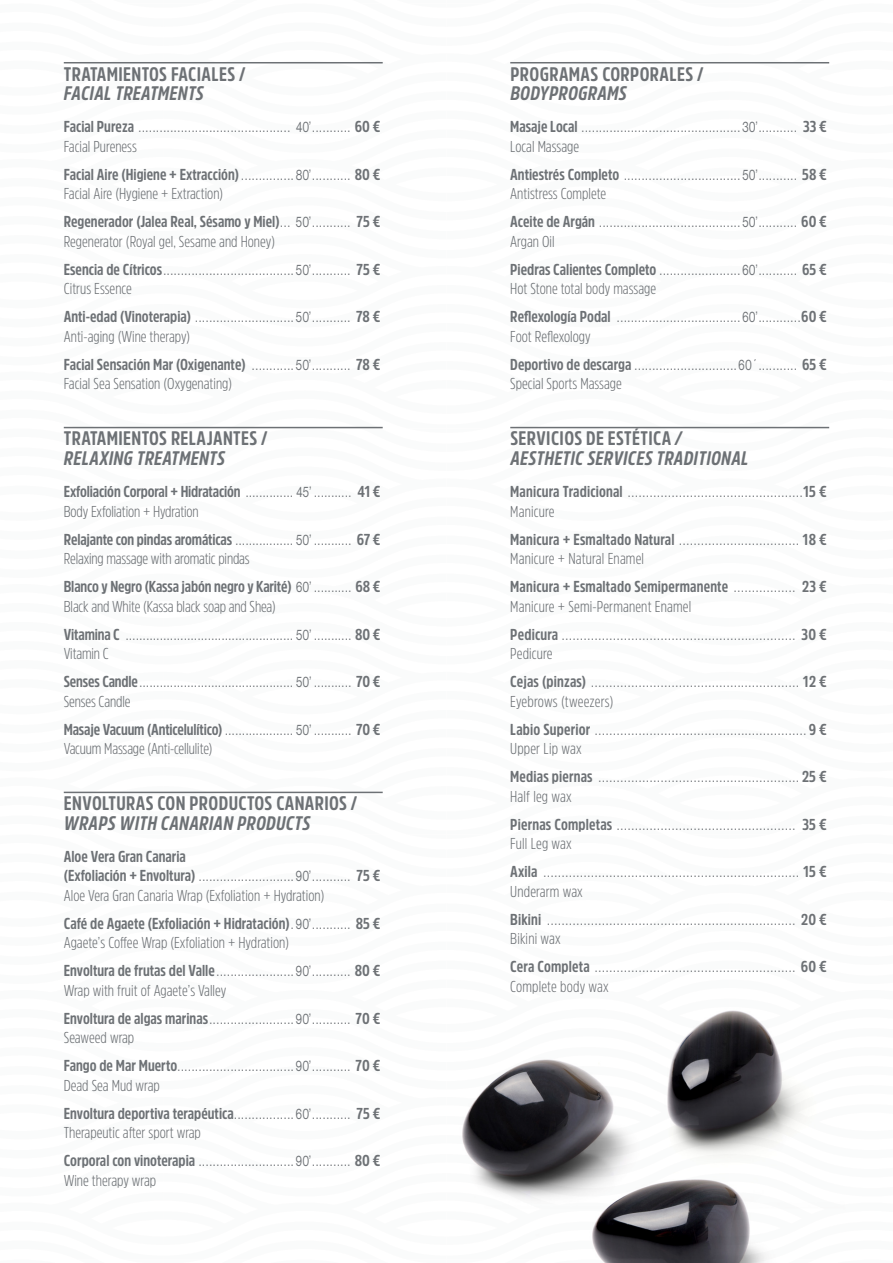
<style>
.page{position:relative;width:893px;height:1263px;background:#fff}
.page>*{position:absolute;margin:0;border:0;box-sizing:border-box;transform-origin:0 0}
.Filete_titulo{font:700 19.5px/19.5px "Amsi Pro Cond";letter-spacing:.02em;color:#6d7175}
.Filete_titulo-2{font:italic 700 19.5px/19.5px "Amsi Pro Cond";letter-spacing:.02em;color:#6d7175}
.Gral_Spa{font:15.75px/19.5px "Nimbus San D";color:#6d7175;scale:.75 1}
.Gral_Spa-2{font:700 15.75px/19.5px "Amsi Pro Cond";color:#6d7175}
.Gral_Spa-3{font:300 15.75px/19.5px "Amsi Pro Cond";color:#6d7175}
.s1{font-style:italic}
.s2{font-family:"Amsi Pro Cond";font-weight:700}
.s3{font-family:"Amsi Pro Cond";font-weight:300}
.s4{font-family:"Nimbus San D";font-weight:400}
.s5{font-weight:300}
.s6{font-weight:700}
.s7{font-style:normal}
</style>
<div class="page">
<hr style="left:64px;top:62px;width:319px;height:1px;background:#6d7175">
<hr style="left:64px;top:427px;width:319px;height:1px;background:#6d7175">
<hr style="left:64px;top:792px;width:319px;height:1px;background:#6d7175">
<hr style="left:510px;top:62px;width:319px;height:1px;background:#6d7175">
<hr style="left:510px;top:427px;width:319px;height:1px;background:#6d7175">
<img style="left:462px;top:1010px;width:344px;height:253px">
<p class="Filete_titulo" style="left:64px;top:63px;width:183px">TRATAMIENTOS FACIALES /<br><span class="s1">FACIAL TREATMENTS</span></p>
<p class="Gral_Spa" style="left:64px;top:117px;width:424px"><span class="s2">Facial Pureza</span> ........................................... 40’........... <span class="s2">60 €<br></span><span class="s3">Facial Pureness</span></p>
<p class="Gral_Spa-2" style="left:64px;top:164px;width:318px">Facial Aire (Higiene + Extracción)<span class="s4">...............80’...........</span> 80 €<br><span class="s5">Facial Aire (Hygiene + Extraction)</span></p>
<p class="Gral_Spa-2" style="left:64px;top:212px;width:318px">Regenerador (Jalea Real, Sésamo y Miel)<span class="s4">... 50’...........</span> 75 €<br><span class="s5">Regenerator (Royal gel, Sesame and Honey)</span></p>
<p class="Gral_Spa" style="left:64px;top:260px;width:424px"><span class="s2">Esencia de Cítricos</span>.....................................50’........... <span class="s2">75 €<br></span><span class="s3">Citrus Essence</span></p>
<p class="Gral_Spa" style="left:64px;top:307px;width:424px"><span class="s2">Anti-edad (Vinoterapia)</span> ............................50’........... <span class="s2">78 €<br></span><span class="s3">Anti-aging (Wine therapy)</span></p>
<p class="Gral_Spa-2" style="left:64px;top:354px;width:318px">Facial Sensación Mar (Oxigenante) <span class="s4">............50’...........</span> 78 €<br><span class="s5">Facial Sea Sensation (Oxygenating)</span></p>
<p class="Filete_titulo" style="left:64px;top:428px;width:205px">TRATAMIENTOS RELAJANTES /<br><span class="s1">RELAXING TREATMENTS</span></p>
<p class="Gral_Spa-2" style="left:64px;top:481px;width:318px">Exfoliación Corporal + Hidratación <span class="s4">.............. 45’ ...........</span> 41 €<br><span class="s5">Body Exfoliation + Hydration</span></p>
<p class="Gral_Spa-3" style="left:64px;top:529px;width:318px"><span class="s6">Relajante con pindas aromáticas</span> <span class="s4">................. 50’ ...........</span> <span class="s6">67 €<br></span>Relaxing massage with aromatic pindas</p>
<p class="Gral_Spa-2" style="left:64px;top:576px;width:318px">Blanco y Negro (Kassa jabón negro y Karité) <span class="s4">60’ ...........</span> 68 €<br><span class="s5">Black and White (Kassa black soap and Shea)</span></p>
<p class="Gral_Spa" style="left:64px;top:624px;width:424px"><span class="s2">Vitamina C</span> ................................................. 50’ ........... <span class="s2">80 €<br></span><span class="s3">Vitamin C</span></p>
<p class="Gral_Spa" style="left:64px;top:672px;width:424px"><span class="s2">Senses Candle</span>............................................. 50’ ........... <span class="s2">70 €<br></span><span class="s3">Senses Candle</span></p>
<p class="Gral_Spa" style="left:64px;top:719px;width:424px"><span class="s2">Masaje Vacuum (Anticelulítico)</span> .................... 50’ ........... <span class="s2">70 €<br></span><span class="s3">Vacuum Massage (Anti-cellulite)</span></p>
<p class="Filete_titulo" style="left:64px;top:793px;width:295px">ENVOLTURAS CON PRODUCTOS CANARIOS /<br><span class="s1">WRAPS WITH CANARIAN PRODUCTS</span></p>
<p class="Gral_Spa-3" style="left:64px;top:846px;width:318px"><span class="s6">Aloe Vera Gran Canaria<br>(Exfoliación + Envoltura)</span> <span class="s4">...........................90’...........</span> <span class="s6">75 €<br></span>Aloe Vera Gran Canaria Wrap (Exfoliation + Hydration)</p>
<p class="Gral_Spa-3" style="left:64px;top:913px;width:318px"><span class="s6">Café de Agaete (Exfoliación + Hidratación)</span><span class="s4">.90’...........</span> <span class="s6">85 €<br></span>Agaete’s Coffee Wrap (Exfoliation + Hydration)</p>
<p class="Gral_Spa" style="left:64px;top:961px;width:424px"><span class="s2">Envoltura de frutas del Valle</span>......................90’........... <span class="s2">80 €<br></span><span class="s3">Wrap with fruit of Agaete’s Valley</span></p>
<p class="Gral_Spa" style="left:64px;top:1009px;width:424px"><span class="s2">Envoltura de algas marinas</span>........................90’........... <span class="s2">70 €<br></span><span class="s3">Seaweed wrap</span></p>
<p class="Gral_Spa" style="left:64px;top:1056px;width:424px"><span class="s2">Fango de Mar Muerto</span>.................................90’........... <span class="s2">70 €<br></span><span class="s3">Dead Sea Mud wrap</span></p>
<p class="Gral_Spa-2" style="left:64px;top:1103px;width:318px">Envoltura deportiva terapéutica<span class="s4">.................60’...........</span> 75 €<br><span class="s5">Therapeutic after sport wrap</span></p>
<p class="Gral_Spa" style="left:64px;top:1151px;width:424px"><span class="s2">Corporal con vinoterapia</span> ...........................90’........... <span class="s2">80 €<br></span><span class="s3">Wine therapy wrap</span></p>
<p class="Filete_titulo" style="left:510px;top:63px;width:194px">PROGRAMAS CORPORALES /<br><span class="s1">BODYPROGRAMS</span></p>
<p class="Gral_Spa" style="left:510px;top:117px;width:424px"><span class="s2">Masaje Local</span> .............................................30’........... <span class="s2">33 €<br></span><span class="s3">Local Massage</span></p>
<p class="Gral_Spa" style="left:510px;top:165px;width:424px"><span class="s2">Antiestrés Completo</span> .................................50’........... <span class="s2">58 €<br></span><span class="s3">Antistress Complete</span></p>
<p class="Gral_Spa" style="left:510px;top:212px;width:424px"><span class="s2">Aceite de Argán</span> ........................................50’........... <span class="s2">60 €<br></span><span class="s3">Argan Oil</span></p>
<p class="Gral_Spa" style="left:510px;top:260px;width:424px"><span class="s2">Piedras Calientes Completo</span> .......................60’........... <span class="s2">65 €<br></span><span class="s3">Hot Stone total body massage</span></p>
<p class="Gral_Spa" style="left:510px;top:307px;width:424px"><span class="s2">Reflexología Podal</span> ...................................60’............<span class="s2">60 €<br></span><span class="s3">Foot Reflexology</span></p>
<p class="Gral_Spa" style="left:510px;top:355px;width:424px"><span class="s2">Deportivo de descarga</span> .............................60´........... <span class="s2">65 €<br></span><span class="s3">Special Sports Massage</span></p>
<p class="Filete_titulo-2" style="left:510px;top:428px;width:240px"><span class="s7">SERVICIOS DE ESTÉTICA</span> /<br>AESTHETIC SERVICES TRADITIONAL</p>
<p class="Gral_Spa" style="left:510px;top:482px;width:424px"><span class="s2">Manicura Tradicional</span> ................................................<span class="s2">15 €<br></span><span class="s3">Manicure</span></p>
<p class="Gral_Spa" style="left:510px;top:529px;width:424px"><span class="s2">Manicura + Esmaltado Natural</span> ................................. <span class="s2">18 €<br></span><span class="s3">Manicure + Natural Enamel</span></p>
<p class="Gral_Spa-2" style="left:510px;top:576px;width:318px">Manicura + Esmaltado Semipermanente <span class="s4">.................</span> 23 €<br><span class="s5">Manicure + Semi-Permanent Enamel</span></p>
<p class="Gral_Spa" style="left:510px;top:624px;width:424px"><span class="s2">Pedicura</span> ................................................................ <span class="s2">30 €<br></span><span class="s3">Pedicure</span></p>
<p class="Gral_Spa" style="left:510px;top:672px;width:424px"><span class="s2">Cejas (pinzas)</span> ......................................................... <span class="s2">12 €<br></span><span class="s3">Eyebrows (tweezers)</span></p>
<p class="Gral_Spa" style="left:510px;top:719px;width:424px"><span class="s2">Labio Superior</span> .......................................................... <span class="s2">9 €<br></span><span class="s3">Upper Lip wax</span></p>
<p class="Gral_Spa" style="left:510px;top:767px;width:424px"><span class="s2">Medias piernas</span> ....................................................... <span class="s2">25 €<br></span><span class="s3">Half leg wax</span></p>
<p class="Gral_Spa" style="left:510px;top:814px;width:424px"><span class="s2">Piernas Completas</span> ................................................. <span class="s2">35 €<br></span><span class="s3">Full Leg wax</span></p>
<p class="Gral_Spa" style="left:510px;top:862px;width:424px"><span class="s2">Axila</span> ...................................................................... <span class="s2">15 €<br></span><span class="s3">Underarm wax</span></p>
<p class="Gral_Spa" style="left:510px;top:909px;width:424px"><span class="s2">Bikini</span> .................................................................... <span class="s2">20 €<br></span><span class="s3">Bikini wax</span></p>
<p class="Gral_Spa" style="left:510px;top:957px;width:424px"><span class="s2">Cera Completa</span> ....................................................... <span class="s2">60 €<br></span><span class="s3">Complete body wax</span></p>
</div>
